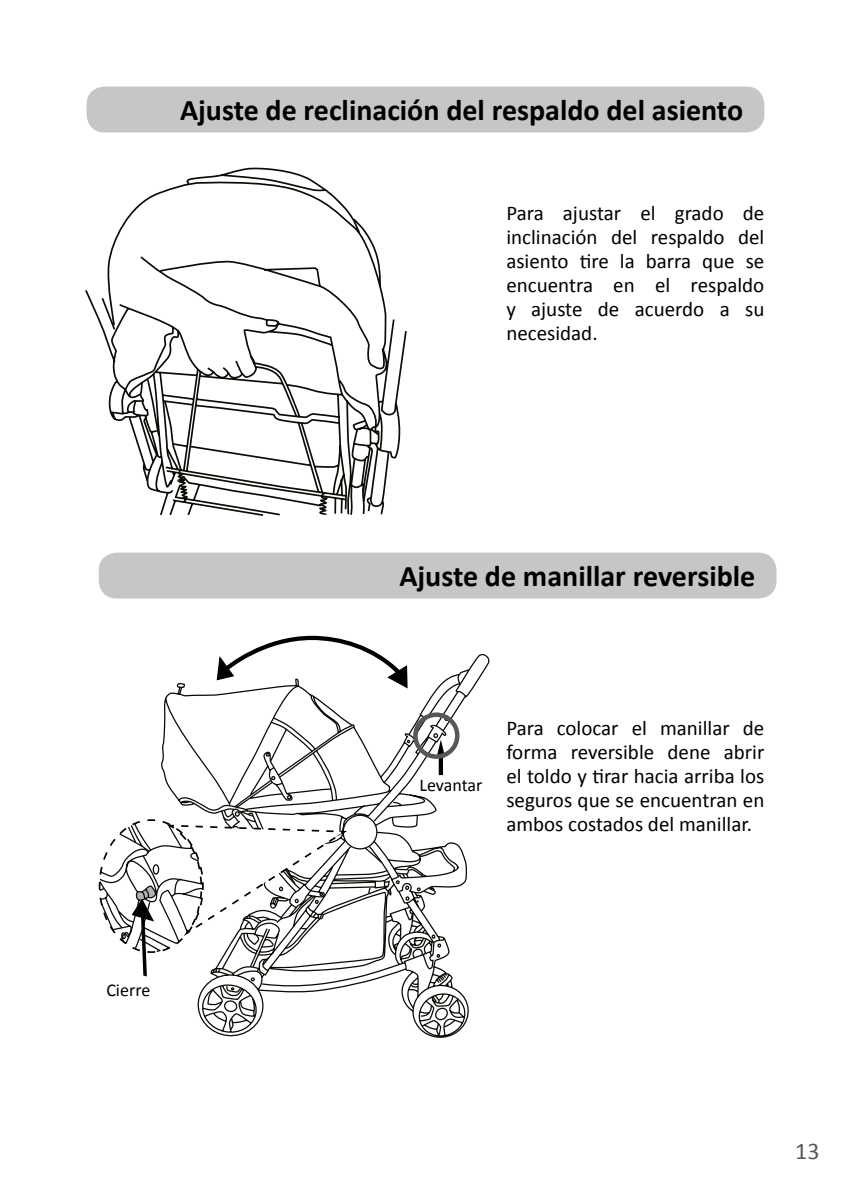
<style>
.page{position:relative;width:851px;height:1191px;background:#fff}
.page>*{position:absolute;margin:0;border:0;box-sizing:border-box;transform-origin:0 0}
.t1{font:700 30px "Calibri";color:#000}
.t2{font:24px "Calibri";color:#575756}
.t3{font:21px/24px "Calibri";color:#000;text-align:justify}
.t4{font:18px "Calibri";color:#000}
</style>
<div class="page">
<div style="left:87px;top:87px;width:677px;height:45px;background:#c6c6c6;border-radius:18px"></div>
<svg style="left:85px;top:167px;width:322px;height:349px"></svg>
<div style="left:99px;top:552px;width:677px;height:46px;background:#c6c6c6;border-radius:18px"></div>
<svg style="left:249px;top:635px;width:126px;height:17px"></svg>
<svg style="left:197px;top:993px;width:272px;height:45px"></svg>
<svg style="left:161px;top:652px;width:329px;height:341px"></svg>
<svg style="left:436px;top:739px;width:9px;height:36px"></svg>
<svg style="left:98px;top:818px;width:252px;height:158px"></svg>
<div style="left:413px;top:712px;width:46px;height:47px;border:4px solid #575756;border-radius:50%"></div>
<h1 class="t1" style="left:180px;top:91px;width:564px">Ajuste de reclinación del respaldo del asiento</h1>
<p class="t3" style="left:506px;top:201px;width:259px">Para ajustar el grado de inclinación del respaldo del asiento tire la barra que se encuentra en el respaldo y ajuste de acuerdo a su necesidad.</p>
<p class="t4" style="left:106px;top:978px;width:45px">Cierre</p>
<h1 class="t1" style="left:399px;top:557px;width:357px">Ajuste de manillar reversible</h1>
<p class="t4" style="left:419px;top:774px;width:64px">Levantar</p>
<p class="t3" style="left:506px;top:716px;width:259px">Para colocar el manillar de forma reversible dene abrir el toldo y tirar hacia arriba los seguros que se encuentran en ambos costados del manillar.</p>
<p class="t2" style="left:795px;top:1135px;width:26px">13</p>
</div>
